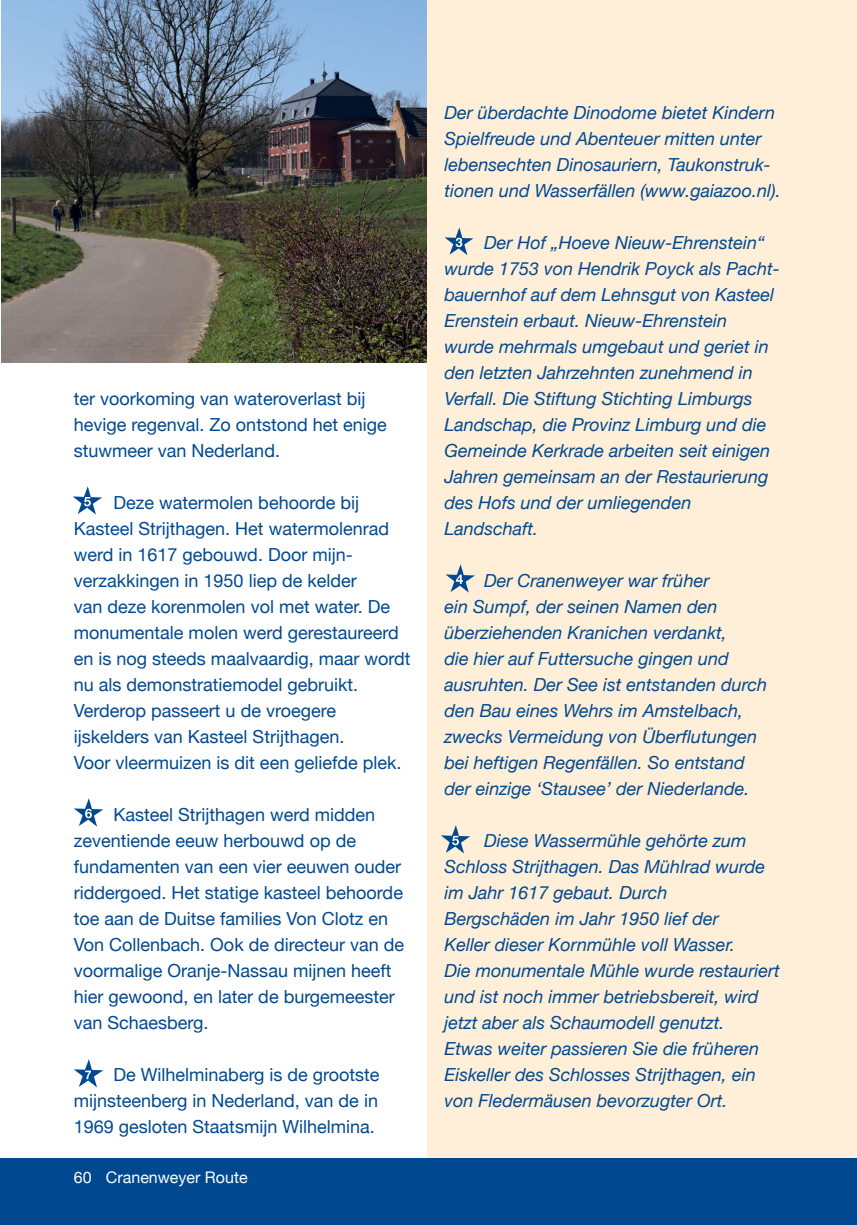
<style>
.page{position:relative;width:857px;height:1225px;background:#fff}
.page>*{position:absolute;margin:0;border:0;box-sizing:border-box;transform-origin:0 0}
.t1{font:italic 18px/26px "Helvetica Neue";color:#004990}
.t2{font:18px/26px "Helvetica Neue";color:#004990}
.t3{font:16px "Helvetica Neue";color:#fff}
</style>
<div class="page">
<div style="left:0;top:1159px;width:856px;height:66px;background:#004990"></div>
<img style="left:1px;top:0;width:426px;height:363px">
<div style="left:427px;top:0;width:429px;height:1163px;background:#ffefd8"></div>
<svg style="left:444px;top:227px;width:29px;height:28px"></svg>
<svg style="left:73px;top:486px;width:29px;height:28px"></svg>
<svg style="left:74px;top:1059px;width:29px;height:28px"></svg>
<svg style="left:74px;top:798px;width:29px;height:28px"></svg>
<svg style="left:445px;top:564px;width:29px;height:28px"></svg>
<svg style="left:441px;top:825px;width:29px;height:28px"></svg>
<div style="left:0;top:1158px;width:856px;height:9px;background:#004990"></div>
<p class="t2" style="left:74px;top:387px;width:314px">ter voorkoming van wateroverlast bij hevige regenval. Zo ontstond het enige stuwmeer van Nederland.</p>
<p class="t2" style="left:74px;top:491px;width:338px;text-indent:40px">Deze watermolen behoorde bij Kasteel Strijthagen. Het watermolenrad werd in 1617 gebouwd. Door mijn&shy;verzakkingen in 1950 liep de kelder<br>van deze korenmolen vol met water. De monumentale molen werd gerestaureerd en is nog steeds maalvaardig, maar wordt nu als demonstratiemodel gebruikt.<br>Verderop passeert u de vroegere ijskelders van Kasteel Strijthagen.<br>Voor vleermuizen is dit een geliefde plek.</p>
<p class="t2" style="left:74px;top:802px;width:332px;text-indent:40px">Kasteel Strijthagen werd midden zeventiende eeuw herbouwd op de fundamenten van een vier eeuwen ouder riddergoed. Het statige kasteel behoorde toe aan de Duitse families Von Clotz en Von Collenbach. Ook de directeur van de voormalige Oranje-Nassau mijnen heeft hier gewoond, en later de burgemeester van Schaesberg.</p>
<p class="t2" style="left:74px;top:1062px;width:307px;text-align:justify;text-indent:40px">De Wilhelminaberg is de grootste mijnsteenberg in Nederland, van de in 1969 gesloten Staatsmijn Wilhelmina.</p>
<p class="t3" style="left:106px;top:1165px;width:143px">Cranenweyer Route</p>
<p class="t3" style="left:74px;top:1165px;width:19px">60</p>
<p class="t1" style="left:444px;top:101px;width:338px">Der überdachte Dinodome bietet Kindern Spielfreude und Abenteuer mitten unter lebensechten Dinosauriern, Taukonstruk&shy;tionen und Wasserfällen (www.gaiazoo.nl).</p>
<p class="t1" style="left:444px;top:231px;width:337px;text-indent:40px">Der Hof „Hoeve Nieuw-Ehrenstein“ wurde 1753 von Hendrik Poyck als Pacht&shy;bauernhof auf dem Lehnsgut von Kasteel Erenstein erbaut. Nieuw-Ehrenstein wurde mehrmals umgebaut und geriet in den letzten Jahrzehnten zunehmend in Verfall. Die Stiftung Stichting Limburgs Landschap, die Provinz Limburg und die Gemeinde Kerkrade arbeiten seit einigen Jahren gemeinsam an der Restaurierung des Hofs und der umliegenden Landschaft.</p>
<p class="t1" style="left:444px;top:569px;width:324px;text-indent:40px">Der Cranenweyer war früher<br>ein Sumpf, der seinen Namen den überziehenden Kranichen verdankt,<br>die hier auf Futtersuche gingen und ausruhten. Der See ist entstanden durch den Bau eines Wehrs im Amstelbach, zwecks Vermeidung von Überflutungen bei heftigen Regenfällen. So entstand der einzige ‘Stausee’ der Niederlande.</p>
<p class="t1" style="left:444px;top:829px;width:337px;text-indent:40px">Diese Wassermühle gehörte zum Schloss Strijthagen. Das Mühlrad wurde im Jahr 1617 gebaut. Durch<br>Bergschäden im Jahr 1950 lief der<br>Keller dieser Kornmühle voll Wasser.<br>Die monumentale Mühle wurde restauriert und ist noch immer betriebsbereit, wird jetzt aber als Schaumodell genutzt.<br>Etwas weiter passieren Sie die früheren Eiskeller des Schlosses Strijthagen, ein von Fledermäusen bevorzugter Ort.</p>
</div>
